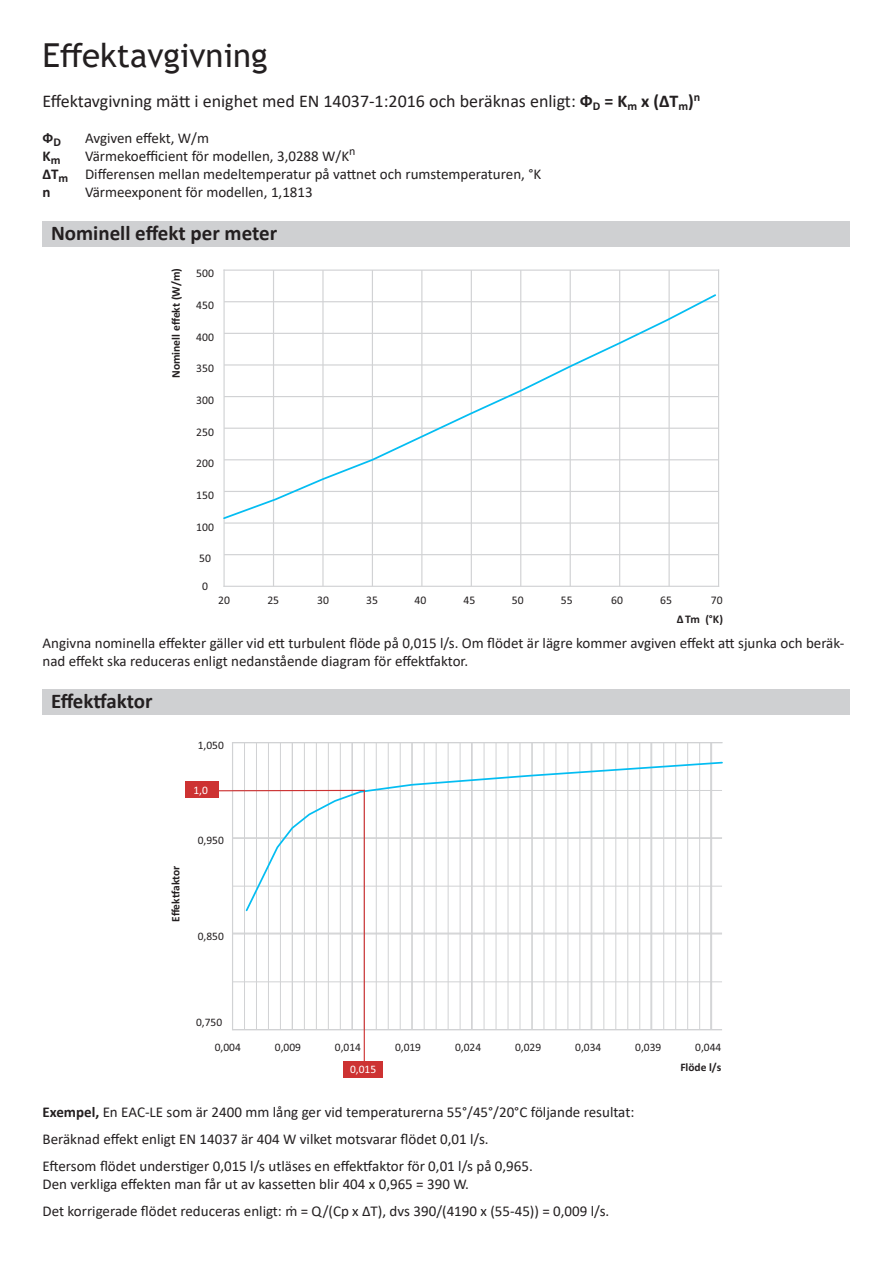
<style>
.page{position:relative;width:893px;height:1263px;background:#fff}
.page>*{position:absolute;margin:0;border:0;box-sizing:border-box;transform-origin:0 0}
.t1{font:33px "Trebuchet MS";color:#231f20}
.t2{font:700 21px "Calibri";color:#231f20}
.t3{font:18px "Calibri";color:#231f20}
.t4{font:15px/18px "Calibri";color:#231f20}
.t5{font:700 15px "Calibri";color:#231f20}
.t6{font:11.7px "Calibri";color:#231f20}
.t7{font:700 11.7px/19.6px "Calibri";color:#231f20;text-align:right}
.t8{font:11.4px "Calibri";color:#231f20}
.t9{font:700 11.4px/20.7px "Calibri";color:#231f20;text-align:right}
.t10{font:11.4px "Calibri";color:#fff}
.s1{font-weight:700}
.s2{font-weight:400}
</style>
<div class="page">
<div style="left:43px;top:221px;width:807px;height:26px;background:#cfd0d2"></div>
<div style="left:43px;top:689px;width:807px;height:25px;background:#cfd0d2"></div>
<hr style="left:244px;top:743px;width:1px;height:287px;background:#d1d2d4">
<hr style="left:256px;top:743px;width:1px;height:287px;background:#d1d2d4">
<hr style="left:268px;top:743px;width:1px;height:287px;background:#d1d2d4">
<hr style="left:280px;top:743px;width:1px;height:287px;background:#d1d2d4">
<hr style="left:304px;top:743px;width:1px;height:287px;background:#d1d2d4">
<hr style="left:316px;top:743px;width:1px;height:287px;background:#d1d2d4">
<hr style="left:328px;top:743px;width:1px;height:287px;background:#d1d2d4">
<hr style="left:340px;top:743px;width:1px;height:287px;background:#d1d2d4">
<hr style="left:364px;top:743px;width:1px;height:287px;background:#d1d2d4">
<hr style="left:376px;top:743px;width:1px;height:287px;background:#d1d2d4">
<hr style="left:388px;top:743px;width:1px;height:287px;background:#d1d2d4">
<hr style="left:400px;top:743px;width:1px;height:287px;background:#d1d2d4">
<hr style="left:412px;top:743px;width:1px;height:287px;background:#d1d2d4">
<hr style="left:424px;top:743px;width:1px;height:287px;background:#d1d2d4">
<hr style="left:436px;top:743px;width:1px;height:287px;background:#d1d2d4">
<hr style="left:448px;top:743px;width:1px;height:287px;background:#d1d2d4">
<hr style="left:460px;top:743px;width:1px;height:287px;background:#d1d2d4">
<hr style="left:472px;top:743px;width:1px;height:287px;background:#d1d2d4">
<hr style="left:484px;top:743px;width:1px;height:287px;background:#d1d2d4">
<hr style="left:496px;top:743px;width:1px;height:287px;background:#d1d2d4">
<hr style="left:508px;top:743px;width:1px;height:287px;background:#d1d2d4">
<hr style="left:520px;top:743px;width:1px;height:287px;background:#d1d2d4">
<hr style="left:544px;top:743px;width:1px;height:287px;background:#d1d2d4">
<hr style="left:556px;top:743px;width:1px;height:287px;background:#d1d2d4">
<hr style="left:568px;top:743px;width:1px;height:287px;background:#d1d2d4">
<hr style="left:580px;top:743px;width:1px;height:287px;background:#d1d2d4">
<hr style="left:592px;top:743px;width:1px;height:287px;background:#d1d2d4">
<hr style="left:604px;top:743px;width:1px;height:287px;background:#d1d2d4">
<hr style="left:616px;top:743px;width:1px;height:287px;background:#d1d2d4">
<hr style="left:627px;top:743px;width:1px;height:287px;background:#d1d2d4">
<hr style="left:639px;top:743px;width:1px;height:287px;background:#d1d2d4">
<hr style="left:651px;top:743px;width:1px;height:287px;background:#d1d2d4">
<hr style="left:663px;top:743px;width:1px;height:287px;background:#d1d2d4">
<hr style="left:675px;top:743px;width:1px;height:287px;background:#d1d2d4">
<hr style="left:687px;top:743px;width:1px;height:287px;background:#d1d2d4">
<hr style="left:699px;top:743px;width:1px;height:287px;background:#d1d2d4">
<hr style="left:711px;top:743px;width:1px;height:287px;background:#d1d2d4">
<hr style="left:531px;top:743px;width:2px;height:287px;background:#d1d2d4">
<hr style="left:471px;top:743px;width:1px;height:287px;background:#d1d2d4">
<hr style="left:411px;top:743px;width:1px;height:287px;background:#d1d2d4">
<hr style="left:351px;top:743px;width:2px;height:287px;background:#d1d2d4">
<hr style="left:292px;top:743px;width:1px;height:287px;background:#d1d2d4">
<hr style="left:232px;top:743px;width:1px;height:287px;background:#d1d2d4">
<hr style="left:650px;top:743px;width:1px;height:287px;background:#d1d2d4">
<hr style="left:591px;top:743px;width:1px;height:287px;background:#d1d2d4">
<hr style="left:710px;top:743px;width:1px;height:287px;background:#d1d2d4">
<hr style="left:233px;top:837px;width:489px;height:1px;background:#d1d2d4">
<hr style="left:233px;top:932px;width:489px;height:2px;background:#d1d2d4">
<div style="left:344px;top:1060px;width:39px;height:17px;background:#cd3232"></div>
<div style="left:185px;top:781px;width:33px;height:17px;background:#cd3232"></div>
<hr style="left:233px;top:886px;width:489px;height:1px;background:#d1d2d4">
<hr style="left:233px;top:981px;width:489px;height:1px;background:#d1d2d4">
<hr style="left:233px;top:934px;width:489px;height:1px;background:#d1d2d4">
<hr style="left:233px;top:838px;width:489px;height:1px;background:#d1d2d4">
<hr style="left:233px;top:742px;width:489px;height:1px;background:#d1d2d4">
<hr style="left:233px;top:1029px;width:489px;height:1px;background:#d1d2d4">
<svg style="left:244px;top:761px;width:479px;height:152px"></svg>
<hr style="left:215px;top:790px;width:150px;height:1px;background:#cd3232">
<hr style="left:364px;top:790px;width:1px;height:272px;background:#cd3232">
<hr style="left:224px;top:270px;width:495px;height:1px;background:#d1d2d4">
<hr style="left:471px;top:270px;width:1px;height:316px;background:#d1d2d4">
<hr style="left:421px;top:270px;width:1px;height:316px;background:#d1d2d4">
<hr style="left:372px;top:270px;width:1px;height:316px;background:#d1d2d4">
<hr style="left:322px;top:270px;width:2px;height:316px;background:#d1d2d4">
<hr style="left:273px;top:270px;width:1px;height:316px;background:#d1d2d4">
<hr style="left:223px;top:270px;width:2px;height:316px;background:#d1d2d4">
<hr style="left:520px;top:270px;width:1px;height:316px;background:#d1d2d4">
<hr style="left:570px;top:270px;width:1px;height:316px;background:#d1d2d4">
<hr style="left:619px;top:270px;width:1px;height:316px;background:#d1d2d4">
<hr style="left:668px;top:270px;width:2px;height:316px;background:#d1d2d4">
<hr style="left:718px;top:270px;width:1px;height:316px;background:#d1d2d4">
<hr style="left:224px;top:522px;width:495px;height:2px;background:#d1d2d4">
<hr style="left:224px;top:554px;width:495px;height:1px;background:#d1d2d4">
<hr style="left:224px;top:586px;width:495px;height:1px;background:#d1d2d4">
<svg style="left:223px;top:293px;width:495px;height:227px"></svg>
<p class="t1" style="left:43px;top:34px;width:227px">Effektavgivning</p>
<p class="t3" style="left:43px;top:89px;width:659px">Effektavgivning mätt i enighet med EN 14037-1:2016 och beräknas enligt: <span class="s1">Ф</span><sub>D</sub> <span class="s1">= K</span><sub>m</sub> <span class="s1">x (ΔT</span><sub>m</sub><span class="s1">)</span><sup>n</sup></p>
<p class="t5" style="left:43px;top:127px;width:20px">Ф<sub>D</sub></p>
<p class="t4" style="left:85px;top:129px;width:126px">Avgiven effekt, W/m</p>
<p class="t5" style="left:43px;top:145px;width:19px">K<sub>m</sub></p>
<p class="t4" style="left:85px;top:147px;width:272px">Värmekoefficient för modellen, 3,0288 W/K<sup>n</sup></p>
<p class="t4" style="left:43px;top:165px;width:500px"><span class="s1">ΔT</span><sub>m</sub> Differensen mellan medeltemperatur på vattnet och rumstemperaturen, °K</p>
<p class="t5" style="left:43px;top:181px;width:10px">n</p>
<p class="t4" style="left:85px;top:183px;width:229px">Värmeexponent för modellen, 1,1813</p>
<p class="t2" style="left:51px;top:218px;width:228px">Nominell effekt per meter</p>
<p class="t7" style="left:166px;top:378px;width:112px;rotate:-90deg">Nominell effekt (W/m)</p>
<p class="t6" style="left:196px;top:265px;width:19px">500</p>
<p class="t6" style="left:196px;top:297px;width:19px">450</p>
<p class="t6" style="left:196px;top:329px;width:19px">400</p>
<p class="t6" style="left:196px;top:360px;width:19px">350</p>
<p class="t6" style="left:196px;top:392px;width:19px">300</p>
<p class="t6" style="left:196px;top:424px;width:19px">250</p>
<p class="t6" style="left:196px;top:455px;width:19px">200</p>
<p class="t6" style="left:196px;top:487px;width:19px">150</p>
<p class="t6" style="left:196px;top:519px;width:19px">100</p>
<p class="t6" style="left:199px;top:550px;width:13px">50</p>
<p class="t6" style="left:202px;top:578px;width:7px">0</p>
<p class="t6" style="left:218px;top:592px;width:13px">20</p>
<p class="t6" style="left:267px;top:592px;width:13px">25</p>
<p class="t6" style="left:317px;top:592px;width:13px">30</p>
<p class="t6" style="left:366px;top:592px;width:13px">35</p>
<p class="t6" style="left:415px;top:592px;width:13px">40</p>
<p class="t6" style="left:464px;top:592px;width:13px">45</p>
<p class="t6" style="left:512px;top:592px;width:13px">50</p>
<p class="t6" style="left:561px;top:592px;width:13px">55</p>
<p class="t6" style="left:611px;top:592px;width:13px">60</p>
<p class="t6" style="left:660px;top:592px;width:13px">65</p>
<p class="t7" style="left:677px;top:590px;width:48px"><span class="s2">70<br></span>ΔTm (°K)</p>
<p class="t4" style="left:43px;top:634px;width:803px">Angivna nominella effekter gäller vid ett turbulent flöde på 0,015 l/s. Om flödet är lägre kommer avgiven effekt att sjunka och beräk&shy;nad effekt ska reduceras enligt nedanstående diagram för effektfaktor.</p>
<p class="t2" style="left:51px;top:686px;width:103px">Effektfaktor</p>
<p class="t8" style="left:198px;top:737px;width:28px">1,050</p>
<p class="t10" style="left:193px;top:782px;width:16px">1,0</p>
<p class="t9" style="left:165px;top:922px;width:58px;rotate:-90deg">Effek aktor</p>
<p class="t8" style="left:198px;top:832px;width:28px">0,950</p>
<p class="t8" style="left:198px;top:928px;width:28px">0,850</p>
<p class="t8" style="left:196px;top:1015px;width:28px">0,750</p>
<p class="t8" style="left:215px;top:1039px;width:28px">0,004</p>
<p class="t8" style="left:275px;top:1039px;width:28px">0,009</p>
<p class="t8" style="left:335px;top:1039px;width:28px">0,014</p>
<p class="t8" style="left:395px;top:1039px;width:28px">0,019</p>
<p class="t8" style="left:455px;top:1039px;width:28px">0,024</p>
<p class="t8" style="left:515px;top:1039px;width:28px">0,029</p>
<p class="t8" style="left:575px;top:1039px;width:28px">0,034</p>
<p class="t8" style="left:635px;top:1039px;width:28px">0,039</p>
<p class="t9" style="left:680px;top:1036px;width:43px"><span class="s2">0,044<br></span>Flöde l/s</p>
<p class="t10" style="left:350px;top:1061px;width:28px">0,015</p>
<p class="t4" style="left:43px;top:1102px;width:593px"><span class="s1">Exempel,</span> En EAC-LE som är 2400 mm lång ger vid temperaturerna 55°/45°/20°C följande resultat:</p>
<p class="t4" style="left:43px;top:1129px;width:448px">Beräknad effekt enligt EN 14037 är 404 W vilket motsvarar flödet 0,01 l/s.</p>
<p class="t4" style="left:43px;top:1156px;width:492px">Eftersom flödet understiger 0,015 l/s utläses en effektfaktor för 0,01 l/s på 0,965.</p>
<p class="t4" style="left:43px;top:1174px;width:428px">Den verkliga effekten man får ut av kassetten blir 404 x 0,965 = 390 W.</p>
<p class="t4" style="left:43px;top:1201px;width:568px">Det korrigerade flödet reduceras enligt: ṁ = Q/(Cp x ΔT), dvs 390/(4190 x (55-45)) = 0,009 l/s.</p>
</div>
